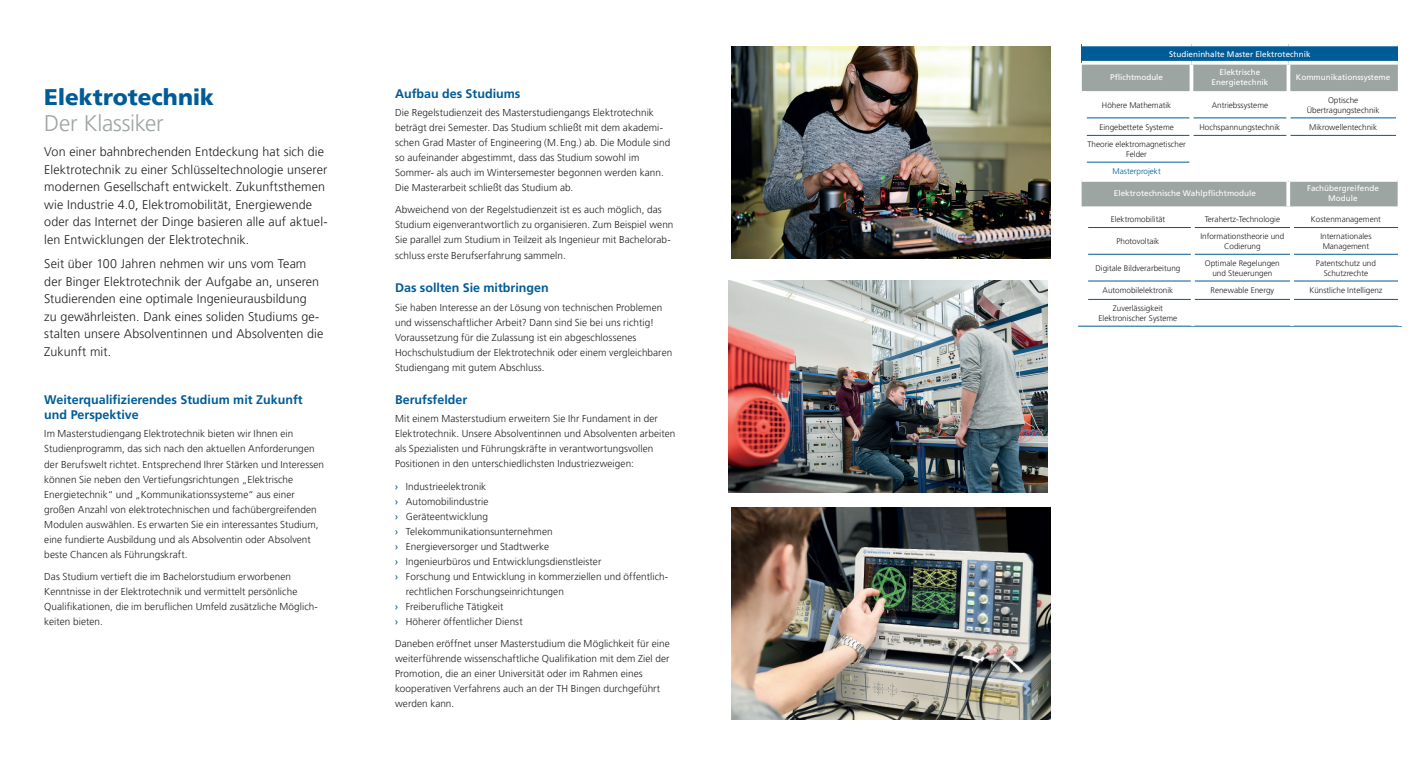
<style>
.page{position:relative;width:1428px;height:766px;background:#fff}
.page>*{position:absolute;margin:0;border:0;box-sizing:border-box;transform-origin:0 0}
.t1{font:900 22.5px "Frutiger LT Pro";letter-spacing:-.005em;color:#005b97}
.t2{font:300 22.5px "Frutiger LT Pro";letter-spacing:-.01em;color:#9da5a3}
.t3{font:300 12.5px/17.5px "Frutiger LT Pro";letter-spacing:.01em;color:#231f20}
.t4{font:700 12.5px/15px "Frutiger LT Std";color:#005b97}
.t5{font:300 10px/15px "Frutiger LT Pro";letter-spacing:.005em;color:#231f20}
.t6{font:300 8.12px/10px "Frutiger LT Pro";color:#231f20;text-align:center}
.t7{font:8.12px/9.8px "Frutiger LT Std";color:#fff;text-align:center}
.t8{font:300 8.12px "Frutiger LT Pro";color:#005b97}
.s1{font-family:"Frutiger LT Std";font-weight:400;color:#005b97}
</style>
<div class="page">
<img style="left:732px;top:46px;width:319px;height:213px">
<img style="left:732px;top:507px;width:319px;height:212px">
<div style="left:1082px;top:44px;width:316px;height:19px;background:#005b97"></div>
<div style="left:1082px;top:65px;width:316px;height:26px;background:#9da5a3"></div>
<hr style="left:1190px;top:65px;width:3px;height:26px;background:#fff">
<hr style="left:1287px;top:65px;width:3px;height:26px;background:#fff">
<hr style="left:1082px;top:43px;width:109px;height:3px;background:#fff">
<hr style="left:1191px;top:43px;width:97px;height:3px;background:#fff">
<hr style="left:1288px;top:43px;width:110px;height:3px;background:#fff">
<svg style="left:1082px;top:61px;width:109px;height:4px"></svg>
<svg style="left:1191px;top:61px;width:97px;height:4px"></svg>
<svg style="left:1288px;top:61px;width:110px;height:4px"></svg>
<hr style="left:1087px;top:117px;width:103px;height:1px;background:#005b97">
<hr style="left:1193px;top:117px;width:94px;height:1px;background:#005b97">
<hr style="left:1193px;top:135px;width:94px;height:1px;background:#005b97">
<hr style="left:1290px;top:117px;width:106px;height:1px;background:#005b97">
<hr style="left:1087px;top:135px;width:103px;height:1px;background:#005b97">
<hr style="left:1290px;top:135px;width:106px;height:1px;background:#005b97">
<hr style="left:1087px;top:162px;width:103px;height:1px;background:#005b97">
<hr style="left:1088px;top:227px;width:103px;height:1px;background:#005b97">
<hr style="left:1195px;top:227px;width:95px;height:1px;background:#005b97">
<hr style="left:1195px;top:254px;width:95px;height:1px;background:#005b97">
<hr style="left:1195px;top:280px;width:95px;height:1px;background:#005b97">
<hr style="left:1195px;top:299px;width:95px;height:1px;background:#005b97">
<hr style="left:1193px;top:326px;width:99px;height:1px;background:#005b97">
<hr style="left:1294px;top:227px;width:104px;height:1px;background:#005b97">
<hr style="left:1088px;top:254px;width:103px;height:1px;background:#005b97">
<hr style="left:1088px;top:280px;width:103px;height:1px;background:#005b97">
<hr style="left:1088px;top:299px;width:103px;height:1px;background:#005b97">
<hr style="left:1078px;top:326px;width:115px;height:1px;background:#005b97">
<hr style="left:1294px;top:254px;width:104px;height:1px;background:#005b97">
<hr style="left:1294px;top:280px;width:104px;height:1px;background:#005b97">
<hr style="left:1294px;top:299px;width:104px;height:1px;background:#005b97">
<hr style="left:1292px;top:326px;width:110px;height:1px;background:#005b97">
<div style="left:1082px;top:182px;width:316px;height:24px;background:#9da5a3"></div>
<svg style="left:1286px;top:182px;width:4px;height:24px"></svg>
<svg style="left:1082px;top:181px;width:206px;height:1px"></svg>
<svg style="left:1288px;top:180px;width:110px;height:2px"></svg>
<img style="left:728px;top:280px;width:319px;height:213px">
<h1 class="t1" style="left:44px;top:84px;width:171px">Elektrotechnik</h1>
<h1 class="t2" style="left:44px;top:110px;width:121px">Der Klassiker</h1>
<p class="t3" style="left:44px;top:143px;width:285px">Von einer bahnbrechenden Entdeckung hat sich die Elektrotechnik zu einer Schlüsseltechnologie unserer modernen Gesellschaft entwickelt. Zukunftsthemen wie Industrie 4.0, Elektromobilität, Energiewende oder das Internet der Dinge basieren alle auf aktuel&shy;len Entwicklungen der Elektrotechnik.</p>
<p class="t3" style="left:44px;top:255px;width:281px">Seit über 100 Jahren nehmen wir uns vom Team der Binger Elektrotechnik der Aufgabe an, unseren Studierenden eine optimale Ingenieurausbildung<br>zu gewährleisten. Dank eines soliden Studiums ge&shy;stalten unsere Absolventinnen und Absolventen die Zukunft mit.</p>
<p class="t4" style="left:44px;top:392px;width:260px">Weiterqualifizierendes Studium mit Zukunft und Perspektive</p>
<p class="t5" style="left:44px;top:426px;width:281px">Im Masterstudiengang Elektrotechnik bieten wir Ihnen ein Studienprogramm, das sich nach den aktuellen Anforderungen der Berufswelt richtet. Entsprechend Ihrer Stärken und Interessen können Sie neben den Vertiefungsrichtungen „Elektrische Energietechnik“ und „Kommunikationssysteme“ aus einer großen Anzahl von elektrotechnischen und fachübergreifenden Modulen auswählen. Es erwarten Sie ein interessantes Studium, eine fundierte Ausbildung und als Absolventin oder Absolvent beste Chancen als Führungskraft.</p>
<p class="t5" style="left:44px;top:568px;width:275px">Das Studium vertieft die im Bachelorstudium erworbenen Kenntnisse in der Elektrotechnik und vermittelt persönliche Qualifikationen, die im beruflichen Umfeld zusätzliche Möglich&shy;keiten bieten.</p>
<p class="t4" style="left:395px;top:86px;width:127px">Aufbau des Studiums</p>
<p class="t5" style="left:395px;top:105px;width:277px">Die Regelstudienzeit des Masterstudiengangs Elektrotechnik beträgt drei Semester. Das Studium schließt mit dem akademi&shy;schen Grad Master of Engineering (M. Eng.) ab. Die Module sind so aufeinander abgestimmt, dass das Studium sowohl im Sommer- als auch im Wintersemester begonnen werden kann.<br>Die Masterarbeit schließt das Studium ab.</p>
<p class="t5" style="left:395px;top:202px;width:280px">Abweichend von der Regelstudienzeit ist es auch möglich, das Studium eigenverantwortlich zu organisieren. Zum Beispiel wenn Sie parallel zum Studium in Teilzeit als Ingenieur mit Bachelorab&shy;schluss erste Berufserfahrung sammeln.</p>
<p class="t4" style="left:395px;top:280px;width:155px">Das sollten Sie mitbringen</p>
<p class="t5" style="left:395px;top:300px;width:279px">Sie haben Interesse an der Lösung von technischen Problemen und wissenschaftlicher Arbeit? Dann sind Sie bei uns richtig!<br>Voraussetzung für die Zulassung ist ein abgeschlossenes Hochschulstudium der Elektrotechnik oder einem vergleichbaren Studiengang mit gutem Abschluss.</p>
<p class="t4" style="left:395px;top:392px;width:74px">Berufsfelder</p>
<p class="t5" style="left:395px;top:411px;width:282px">Mit einem Masterstudium erweitern Sie Ihr Fundament in der Elektrotechnik. Unsere Absolventinnen und Absolventen arbeiten als Spezialisten und Führungskräfte in verantwortungsvollen Positionen in den unterschiedlichsten Industriezweigen:</p>
<p class="t5" style="left:395px;top:478px;width:93px"><span class="s1">›</span> Industrieelektronik</p>
<p class="t5" style="left:395px;top:493px;width:95px"><span class="s1">›</span> Automobilindustrie</p>
<p class="t5" style="left:395px;top:508px;width:95px"><span class="s1">›</span> Geräteentwicklung</p>
<p class="t5" style="left:395px;top:523px;width:159px"><span class="s1">›</span> Telekommunikationsunternehmen</p>
<p class="t5" style="left:395px;top:538px;width:155px"><span class="s1">›</span> Energieversorger und Stadtwerke</p>
<p class="t5" style="left:395px;top:553px;width:208px"><span class="s1">›</span> Ingenieurbüros und Entwicklungsdienstleister</p>
<p class="t5" style="left:395px;top:568px;width:275px"><span class="s1">›</span> Forschung und Entwicklung in kommerziellen und öffentlich-</p>
<p class="t5" style="left:406px;top:583px;width:160px">rechtlichen Forschungseinrichtungen</p>
<p class="t5" style="left:395px;top:598px;width:110px"><span class="s1">›</span> Freiberufliche Tätigkeit</p>
<p class="t5" style="left:395px;top:613px;width:129px"><span class="s1">›</span> Höherer öffentlicher Dienst</p>
<p class="t5" style="left:395px;top:635px;width:276px">Daneben eröffnet unser Masterstudium die Möglichkeit für eine weiterführende wissenschaftliche Qualifikation mit dem Ziel der Promotion, die an einer Universität oder im Rahmen eines kooperativen Verfahrens auch an der TH Bingen durchgeführt werden kann.</p>
<p class="t7" style="left:1169px;top:49px;width:143px">Studieninhalte Master Elektrotechnik</p>
<p class="t7" style="left:1110px;top:72px;width:54px">Pflichtmodule</p>
<p class="t7" style="left:1211px;top:67px;width:58px">Elektrische<br>Energietechnik</p>
<p class="t7" style="left:1296px;top:72px;width:96px">Kommunikationssysteme</p>
<p class="t6" style="left:1102px;top:100px;width:71px">Höhere Mathematik</p>
<p class="t6" style="left:1212px;top:100px;width:58px">Antriebssysteme</p>
<p class="t6" style="left:1307px;top:95px;width:74px">Optische<br>Übertragungstechnik</p>
<p class="t6" style="left:1099px;top:122px;width:76px">Eingebettete Systeme</p>
<p class="t6" style="left:1200px;top:122px;width:82px">Hochspannungstechnik</p>
<p class="t6" style="left:1309px;top:122px;width:70px">Mikrowellentechnik</p>
<p class="t6" style="left:1087px;top:139px;width:100px">Theorie elektromagnetischer<br>Felder</p>
<p class="t8" style="left:1113px;top:166px;width:50px">Masterprojekt</p>
<p class="t7" style="left:1114px;top:188px;width:144px">Elektrotechnische Wahlpflichtmodule</p>
<p class="t7" style="left:1307px;top:183px;width:73px">Fachübergreifende<br>Module</p>
<p class="t6" style="left:1111px;top:214px;width:56px">Elektromobilität</p>
<p class="t6" style="left:1205px;top:214px;width:77px">Terahertz-Technologie</p>
<p class="t6" style="left:1311px;top:214px;width:71px">Kostenmanagement</p>
<p class="t6" style="left:1116px;top:236px;width:44px">Photovoltaik</p>
<p class="t6" style="left:1200px;top:231px;width:85px">Informationstheorie und<br>Codierung</p>
<p class="t6" style="left:1320px;top:231px;width:53px;text-align:left">Internationales<br>Management</p>
<p class="t6" style="left:1095px;top:263px;width:86px">Digitale Bildverarbeitung</p>
<p class="t6" style="left:1205px;top:258px;width:76px">Optimale Regelungen und Steuerungen</p>
<p class="t6" style="left:1316px;top:258px;width:62px">Patentschutz und<br>Schutzrechte</p>
<p class="t6" style="left:1103px;top:285px;width:72px">Automobilelektronik</p>
<p class="t6" style="left:1211px;top:285px;width:65px">Renewable Energy</p>
<p class="t6" style="left:1309px;top:285px;width:75px">Künstliche Intelligenz</p>
<p class="t6" style="left:1098px;top:303px;width:80px">Zuverlässigkeit<br>Elektronischer Systeme</p>
</div>
